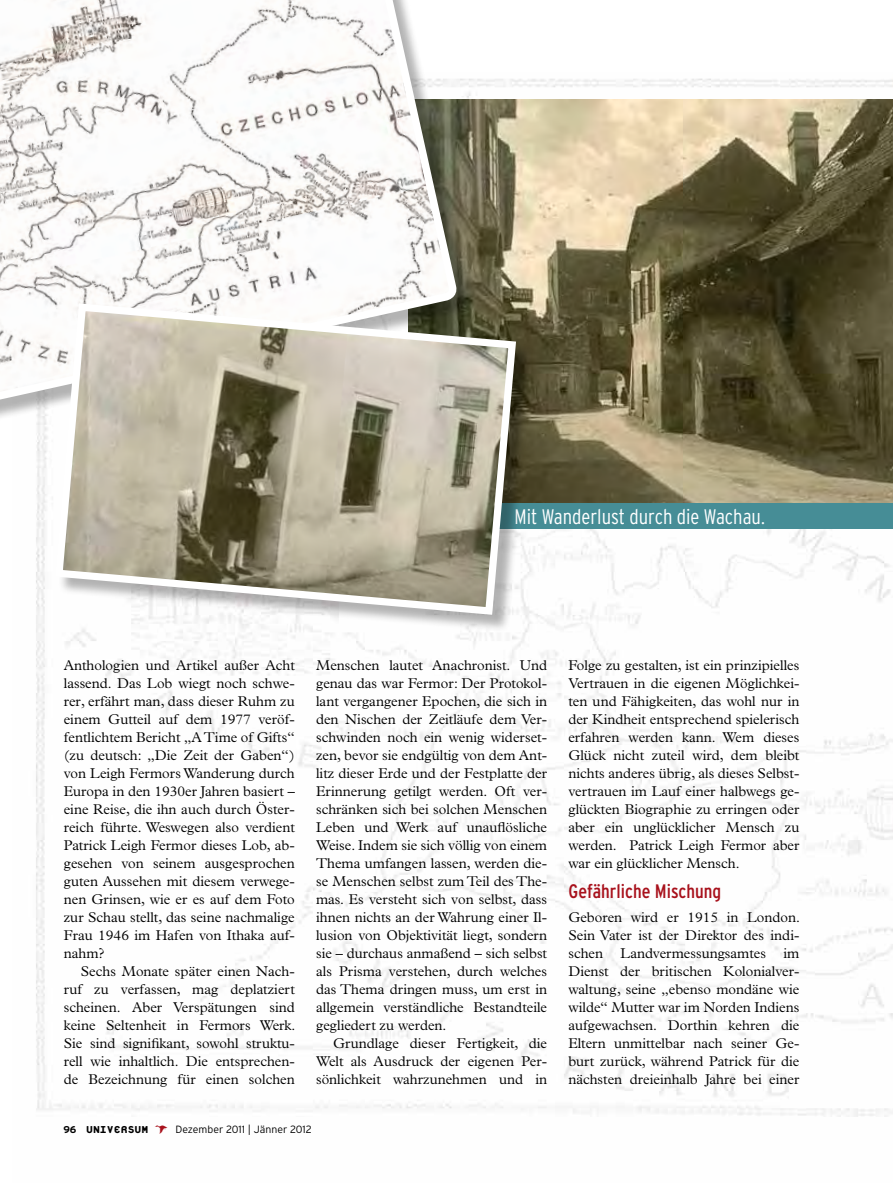
<style>
.page{position:relative;width:893px;height:1191px;background:#fff}
.page>*{position:absolute;margin:0;border:0;box-sizing:border-box;transform-origin:0 0}
.t1{font:300 condensed 21px "Interstate";color:#fff}
.t2{font:condensed 19.5px "Interstate";color:#a8111c}
.t3{font:300 14.25px/18px "Plantin";color:#000;text-align:justify}
.t4{font:300 10.5px "Interstate";color:#000}
.s1{font-weight:700;font-size:9.9px}
.s2{font-family:"Platelet";font-weight:800;font-size:15px}
.s3{font-family:"Carta";font-weight:400;font-size:13.5px;color:#a8111c}
</style>
<div class="page">
<img style="left:36px;top:78px;width:857px;height:1039px">
<img style="left:474px;top:99px;width:419px;height:404px">
<div style="left:82px;top:503px;width:811px;height:26px;background:#468d96"></div>
<div style="left:0;top:0;width:474px;height:431px;background:#000;opacity:.3"></div>
<svg style="left:0;top:0;width:455px;height:471px"></svg>
<div style="left:57px;top:305px;width:477px;height:327px;background:#000;opacity:.3"></div>
<svg style="left:51px;top:299px;width:469px;height:319px"></svg>
<h1 class="t1" style="left:514px;top:504px;width:252px">Mit Wanderlust durch die Wachau.</h1>
<p class="t3" style="left:64px;top:656px;width:233px">Anthologien und Artikel außer Acht lassend. Das Lob wiegt noch schwe&shy;rer, erfährt man, dass dieser Ruhm zu einem Gutteil auf dem 1977 veröf&shy;fentlichtem Bericht „A Time of Gifts“ (zu deutsch: „Die Zeit der Gaben“) von Leigh Fermors Wanderung durch Europa in den 1930er Jahren basiert – eine Reise, die ihn auch durch Öster&shy;reich führte. Weswegen also verdient Patrick Leigh Fermor dieses Lob, ab&shy;gesehen von seinem ausgesprochen guten Aussehen mit diesem verwege&shy;nen Grinsen, wie er es auf dem Foto zur Schau stellt, das seine nachmalige Frau 1946 im Hafen von Ithaka auf&shy;nahm?</p>
<p class="t3" style="left:64px;top:962px;width:233px;text-indent:17px">Sechs Monate später einen Nach&shy;ruf zu verfassen, mag deplatziert scheinen. Aber Verspätungen sind keine Seltenheit in Fermors Werk.<br>Sie sind signifikant, sowohl struktu&shy;rell wie inhaltlich. Die entsprechen&shy;de Bezeichnung für einen solchen</p>
<p class="t4" style="left:63px;top:1123px;width:250px"><span class="s1">96</span> <span class="s2">Universum</span> <span class="s3">S</span> Dezember 2011 | Jänner 2012</p>
<p class="t3" style="left:316px;top:656px;width:233px">Menschen lautet Anachronist. Und genau das war Fermor: Der Protokol&shy;lant vergangener Epochen, die sich in den Nischen der Zeitläufe dem Ver&shy;schwinden noch ein wenig widerset&shy;zen, bevor sie endgültig von dem Ant&shy;litz dieser Erde und der Festplatte der Erinnerung getilgt werden. Oft ver&shy;schränken sich bei solchen Menschen Leben und Werk auf unauflösliche Weise. Indem sie sich völlig von einem Thema umfangen lassen, werden die&shy;se Menschen selbst zum Teil des The&shy;mas. Es versteht sich von selbst, dass ihnen nichts an der Wahrung einer Il&shy;lusion von Objektivität liegt, sondern sie – durchaus anmaßend – sich selbst als Prisma verstehen, durch welches das Thema dringen muss, um erst in allgemein verständliche Bestandteile gegliedert zu werden.</p>
<p class="t3" style="left:316px;top:1034px;width:233px;text-indent:17px">Grundlage dieser Fertigkeit, die Welt als Ausdruck der eigenen Per&shy;sönlichkeit wahrzunehmen und in</p>
<p class="t3" style="left:568px;top:656px;width:233px">Folge zu gestalten, ist ein prinzipielles Vertrauen in die eigenen Möglichkei&shy;ten und Fähigkeiten, das wohl nur in der Kindheit entsprechend spielerisch erfahren werden kann. Wem dieses Glück nicht zuteil wird, dem bleibt nichts anderes übrig, als dieses Selbst&shy;vertrauen im Lauf einer halbwegs ge&shy;glückten Biographie zu erringen oder aber ein unglücklicher Mensch zu werden. Patrick Leigh Fermor aber war ein glücklicher Mensch.</p>
<h2 class="t2" style="left:568px;top:880px;width:154px">Gefährliche Mischung</h2>
<p class="t3" style="left:568px;top:908px;width:233px">Geboren wird er 1915 in London.<br>Sein Vater ist der Direktor des indi&shy;schen Landvermessungsamtes im Dienst der britischen Kolonialver&shy;waltung, seine „ebenso mondäne wie wilde“ Mutter war im Norden Indiens aufgewachsen. Dorthin kehren die Eltern unmittelbar nach seiner Ge&shy;burt zurück, während Patrick für die nächsten dreieinhalb Jahre bei einer</p>
</div>
